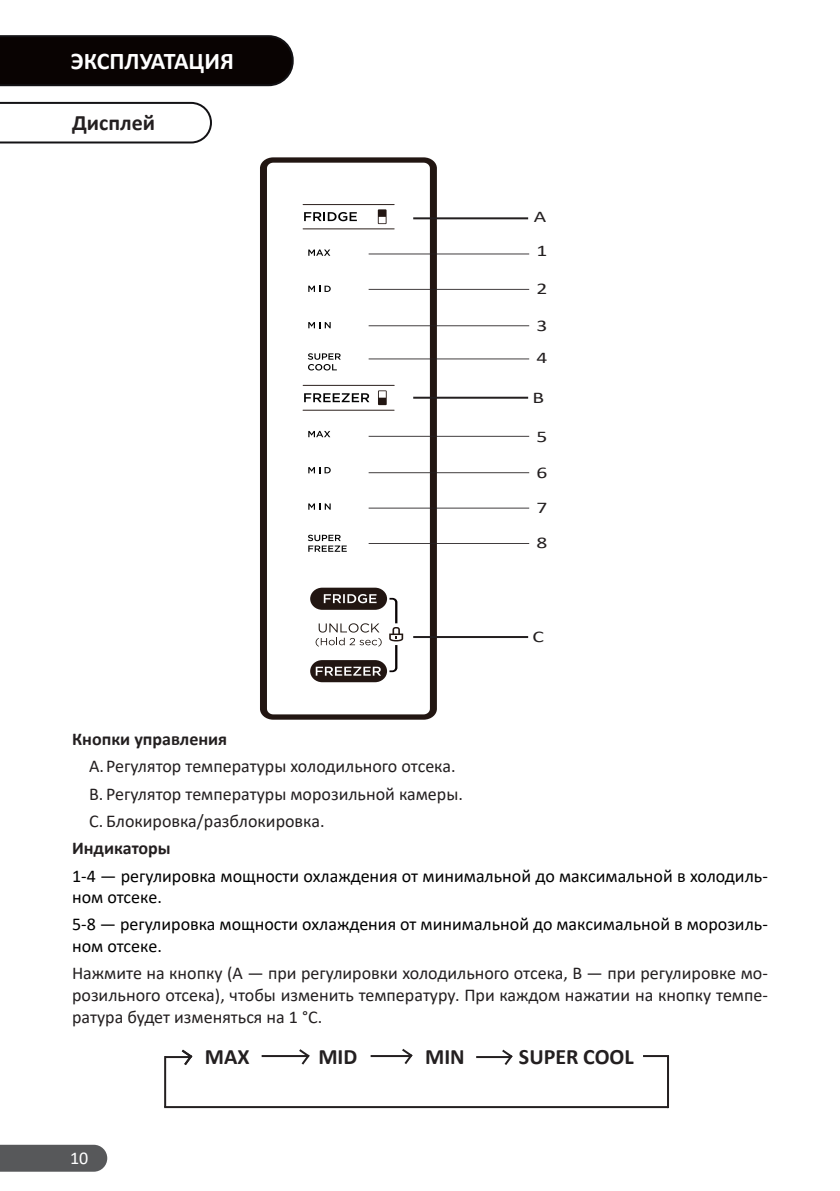
<style>
.page{position:relative;width:840px;height:1191px;background:#fff}
.page>*{position:absolute;margin:0;border:0;box-sizing:border-box;transform-origin:0 0}
.Заголовок_раздела{font:700 24px "Calibri";color:#fff}
.Подзаголовок{font:700 22px "Calibri";color:#231f20}
.Подзаголовок_левый{font:18px/21.6px "Calibri";color:#231f20;text-align:justify}
.Подзаголовок_левый-2{font:18px/21.6px "Calibri";color:#000}
.Подзаголовок_левый-3{font:700 18px "Calibri";color:#231f20}
.t1{font:18px "Calibri";color:#fff}
.t2{font:16.4px "Calibri";color:#231f20;scale:1.32 1}
</style>
<div class="page">
<div style="left:0;top:1144px;width:107px;height:27px;background:#57585a"></div>
<svg style="left:0;top:35px;width:293px;height:51px;background:#0e0808"></svg>
<svg style="left:0;top:102px;width:212px;height:41px"></svg>
<svg style="left:260px;top:157px;width:180px;height:562px"></svg>
<svg style="left:302px;top:204px;width:92px;height:25px"></svg>
<svg style="left:302px;top:385px;width:92px;height:26px"></svg>
<svg style="left:308px;top:249px;width:22px;height:7px"></svg>
<svg style="left:308px;top:322px;width:22px;height:6px"></svg>
<svg style="left:307px;top:353px;width:33px;height:17px"></svg>
<svg style="left:308px;top:286px;width:22px;height:6px"></svg>
<svg style="left:308px;top:431px;width:22px;height:6px"></svg>
<svg style="left:308px;top:503px;width:22px;height:7px"></svg>
<svg style="left:307px;top:535px;width:39px;height:17px"></svg>
<svg style="left:308px;top:467px;width:22px;height:6px"></svg>
<svg style="left:310px;top:587px;width:93px;height:95px"></svg>
<hr style="left:368px;top:254px;width:161px;height:1px;background:#231f20">
<hr style="left:368px;top:289px;width:161px;height:1px;background:#231f20">
<hr style="left:368px;top:325px;width:161px;height:1px;background:#231f20">
<hr style="left:368px;top:358px;width:161px;height:1px;background:#231f20">
<hr style="left:368px;top:436px;width:161px;height:1px;background:#231f20">
<hr style="left:368px;top:472px;width:161px;height:1px;background:#231f20">
<hr style="left:368px;top:508px;width:161px;height:1px;background:#231f20">
<hr style="left:368px;top:543px;width:161px;height:1px;background:#231f20">
<hr style="left:413px;top:217px;width:115px;height:2px;background:#231f20">
<hr style="left:413px;top:397px;width:115px;height:2px;background:#231f20">
<hr style="left:413px;top:636px;width:115px;height:2px;background:#231f20">
<hr style="left:165px;top:1056px;width:25px;height:2px;background:#231f20">
<hr style="left:164px;top:1056px;width:2px;height:51px;background:#231f20">
<hr style="left:164px;top:1106px;width:503px;height:2px;background:#231f20">
<hr style="left:666px;top:1056px;width:2px;height:52px;background:#231f20">
<hr style="left:261px;top:1055px;width:47px;height:2px;background:#231f20">
<hr style="left:370px;top:1055px;width:40px;height:2px;background:#231f20">
<hr style="left:476px;top:1056px;width:34px;height:2px;background:#231f20">
<hr style="left:642px;top:1055px;width:26px;height:2px;background:#231f20">
<svg style="left:179px;top:1049px;width:14px;height:16px"></svg>
<svg style="left:297px;top:1049px;width:13px;height:16px"></svg>
<svg style="left:499px;top:1049px;width:14px;height:16px"></svg>
<svg style="left:399px;top:1048px;width:14px;height:16px"></svg>
<p class="Заголовок_раздела" style="left:71px;top:44px;width:164px">ЭКСПЛУАТАЦИЯ</p>
<p class="Подзаголовок" style="left:72px;top:107px;width:84px">Дисплей</p>
<p class="t2" style="left:533px;top:205px;width:11px">А</p>
<p class="t2" style="left:536px;top:239px;width:10px">1</p>
<p class="t2" style="left:536px;top:277px;width:10px">2</p>
<p class="t2" style="left:536px;top:314px;width:10px">3</p>
<p class="t2" style="left:536px;top:346px;width:10px">4</p>
<p class="t2" style="left:532px;top:386px;width:10px">В</p>
<p class="t2" style="left:536px;top:425px;width:10px">5</p>
<p class="t2" style="left:536px;top:461px;width:10px">6</p>
<p class="t2" style="left:536px;top:496px;width:10px">7</p>
<p class="t2" style="left:536px;top:531px;width:10px">8</p>
<p class="t2" style="left:532px;top:625px;width:10px">С</p>
<p class="Подзаголовок_левый-3" style="left:72px;top:726px;width:157px">Кнопки управления</p>
<p class="Подзаголовок_левый" style="left:89px;top:755px;width:368px">A.Регулятор температуры холодильного отсека.</p>
<p class="Подзаголовок_левый" style="left:89px;top:782px;width:375px">B. Регулятор температуры морозильной камеры.</p>
<p class="Подзаголовок_левый" style="left:89px;top:809px;width:237px">C. Блокировка/разблокировка.</p>
<p class="Подзаголовок_левый-3" style="left:72px;top:835px;width:100px">Индикаторы</p>
<p class="Подзаголовок_левый-2" style="left:72px;top:864px;width:697px">1-4 — регулировка мощности охлаждения от минимальной до максимальной в холодиль&shy;ном отсеке.</p>
<p class="Подзаголовок_левый-2" style="left:72px;top:913px;width:697px">5-8 — регулировка мощности охлаждения от минимальной до максимальной в морозиль&shy;ном отсеке.</p>
<p class="Подзаголовок_левый" style="left:72px;top:962px;width:697px">Нажмите на кнопку (A — при регулировки холодильного отсека, В — при регулировке мо&shy;розильного отсека), чтобы изменить температуру. При каждом нажатии на кнопку темпе&shy;ратура будет изменяться на 1 °C.</p>
<p class="t1" style="left:70px;top:1145px;width:20px">10</p>
<p class="Подзаголовок" style="left:205px;top:1041px;width:46px">MAX</p>
<p class="Подзаголовок" style="left:318px;top:1041px;width:40px">MID</p>
<p class="Подзаголовок" style="left:425px;top:1041px;width:41px">MIN</p>
<p class="Подзаголовок" style="left:518px;top:1041px;width:116px">SUPER COOL</p>
</div>
